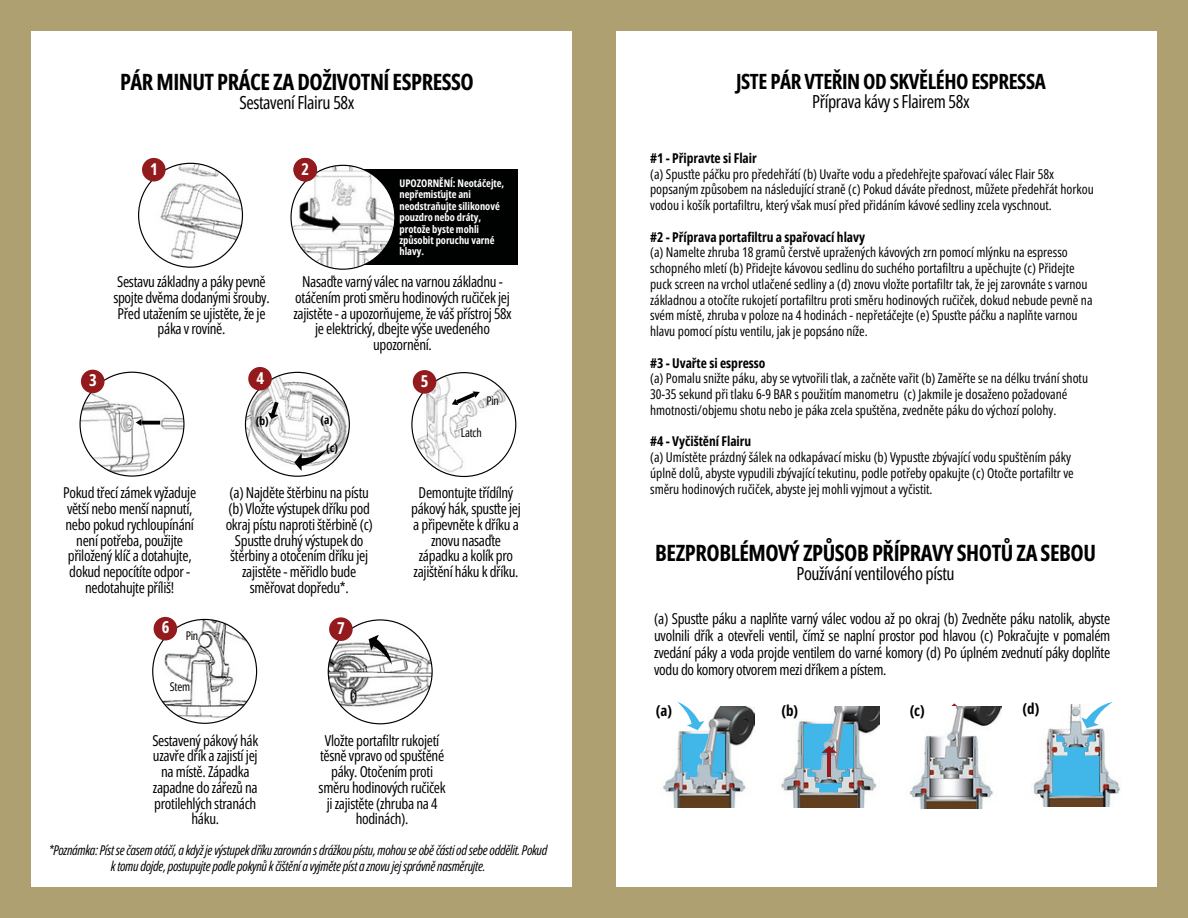
<style>
.page{position:relative;width:1188px;height:918px;background:#fff}
.page>*{position:absolute;margin:0;border:0;box-sizing:border-box;transform-origin:0 0}
.t1{font:700 22.5px "Open Sans Condensed";letter-spacing:-.02em;color:#000}
.t2{font:700 21px "Open Sans Condensed";letter-spacing:-.02em;color:#000}
.t3{font:18px "Open Sans Condensed";letter-spacing:-.02em;color:#000}
.t4{font:700 16.35px "Open Sans Condensed";color:#fff}
.t5{font:15px/15.8px "Open Sans Condensed";letter-spacing:-.02em;color:#000;text-align:center}
.t6{font:15px/16.8px "Open Sans Condensed";letter-spacing:-.02em;color:#000101;text-align:justify}
.t7{font:700 15px "Open Sans Condensed";color:#000101}
.t8{font:13.5px/15.8px "Open Sans Condensed";color:#000101}
.t9{font:italic 13.5px/15.8px "Open Sans Condensed";letter-spacing:-.02em;color:#000;text-align:center}
.t10{font:12px "Open Sans Condensed";letter-spacing:-.02em;color:#000}
.t11{font:700 11.55px "Open Sans Condensed";color:#000}
.t12{font:700 10.5px/11.4px "Open Sans Condensed";color:#fff}
.s1{font-weight:700}
</style>
<div class="page">
<div style="left:0;top:0;width:1188px;height:30px;background:#aea070"></div>
<div style="left:0;top:888px;width:1188px;height:30px;background:#aea070"></div>
<div style="left:1158px;top:0;width:30px;height:918px;background:#aea070"></div>
<div style="left:0;top:19px;width:30px;height:899px;background:#aea070"></div>
<div style="left:572px;top:0;width:44px;height:918px;background:#aea070"></div>
<svg style="left:329px;top:617px;width:24px;height:24px"></svg>
<svg style="left:951px;top:703px;width:11px;height:4px"></svg>
<img style="left:909px;top:707px;width:93px;height:101px">
<img style="left:663px;top:707px;width:91px;height:101px">
<img style="left:1033px;top:704px;width:88px;height:103px">
<img style="left:781px;top:707px;width:98px;height:101px">
<div style="left:364px;top:170px;width:153px;height:95px;background:#000101"></div>
<svg style="left:328px;top:619px;width:105px;height:105px"></svg>
<svg style="left:677px;top:702px;width:48px;height:77px"></svg>
<svg style="left:816px;top:783px;width:26px;height:9px"></svg>
<svg style="left:804px;top:724px;width:50px;height:53px;background:#65accf"></svg>
<svg style="left:1081px;top:702px;width:32px;height:26px"></svg>
<svg style="left:1049px;top:735px;width:54px;height:61px;background:#66b4d6"></svg>
<svg style="left:138px;top:163px;width:105px;height:105px"></svg>
<div style="left:142px;top:158px;width:24px;height:24px;background:#931b1d;border-radius:50%"></div>
<svg style="left:290px;top:165px;width:105px;height:105px"></svg>
<div style="left:293px;top:158px;width:24px;height:24px;background:#931b1d;border-radius:50%"></div>
<svg style="left:413px;top:370px;width:23px;height:24px"></svg>
<svg style="left:245px;top:372px;width:105px;height:105px"></svg>
<div style="left:248px;top:367px;width:24px;height:24px;background:#931b1d;border-radius:50%"></div>
<svg style="left:411px;top:372px;width:105px;height:105px"></svg>
<svg style="left:152px;top:619px;width:105px;height:105px"></svg>
<div style="left:154px;top:617px;width:23px;height:23px;background:#931b1d;border-radius:50%"></div>
<div style="left:81px;top:370px;width:24px;height:23px;background:#931b1d;border-radius:50%"></div>
<svg style="left:80px;top:372px;width:105px;height:105px"></svg>
<p class="t1" style="left:120px;top:66px;width:355px">PÁR MINUT PRÁCE ZA DOŽIVOTNÍ ESPRESSO</p>
<p class="t3" style="left:239px;top:90px;width:117px">Sestavení Flairu 58x</p>
<h6 class="t4" style="left:89px;top:369px;width:9px">3</h6>
<h6 class="t4" style="left:150px;top:157px;width:9px">1</h6>
<p class="t4" style="left:302px;top:157px;width:9px">2</p>
<h4 class="t12" style="left:399px;top:177px;width:106px">UPOZORNĚNÍ: Neotáčejte, nepřemisťujte ani neodstraňujte silikonové pouzdro nebo dráty, protože byste mohli způsobit poruchu varné hlavy.</h4>
<p class="t5" style="left:113px;top:273px;width:158px">Sestavu základny a páky pevně spojte dvěma dodanými šrouby.<br>Před utažením se ujistěte, že je páka v rovině.</p>
<p class="t5" style="left:293px;top:273px;width:220px">Nasaďte varný válec na varnou základnu - otáčením proti směru hodinových ručiček jej zajistěte - a upozorňujeme, že váš přístroj 58x je elektrický, dbejte výše uvedeného upozornění.</p>
<h4 class="t4" style="left:256px;top:366px;width:9px">4</h4>
<p class="t4" style="left:421px;top:369px;width:9px">5</p>
<p class="t10" style="left:486px;top:393px;width:14px">Pin</p>
<h3 class="t11" style="left:256px;top:412px;width:14px">(b)</h3>
<p class="t11" style="left:321px;top:412px;width:14px">(a)</p>
<h3 class="t11" style="left:326px;top:439px;width:13px">(c)</h3>
<h3 class="t10" style="left:461px;top:424px;width:22px">Latch</h3>
<p class="t5" style="left:63px;top:485px;width:135px">Pokud třecí zámek vyžaduje větší nebo menší napnutí, nebo pokud rychloupínání není potřeba, použijte přiložený klíč a dotahujte, dokud nepocítíte odpor - nedotahujte příliš!</p>
<h6 class="t4" style="left:162px;top:616px;width:9px">6</h6>
<h3 class="t10" style="left:186px;top:627px;width:14px">Pin</h3>
<p class="t10" style="left:170px;top:678px;width:22px">Stem</p>
<p class="t5" style="left:226px;top:485px;width:149px">(a) Najděte štěrbinu na pístu (b) Vložte výstupek dříku pod okraj pístu naproti štěrbině (c)<br>Spusťte druhý výstupek do štěrbiny a otočením dříku jej zajistěte - měřidlo bude směřovat dopředu*.</p>
<p class="t4" style="left:337px;top:617px;width:9px">7</p>
<h4 class="t5" style="left:411px;top:485px;width:111px">Demontujte třídílný pákový hák, spusťte jej a připevněte k dříku a znovu nasaďte západku a kolík pro zajištění háku k dříku.</h4>
<h4 class="t5" style="left:152px;top:732px;width:107px">Sestavený pákový hák uzavře dřík a zajistí jej na místě. Západka zapadne do zářezů na protilehlých stranách háku.</h4>
<p class="t5" style="left:319px;top:732px;width:129px">Vložte portafiltr rukojetí těsně vpravo od spuštěné páky. Otočením proti směru hodinových ručiček ji zajistěte (zhruba na 4 hodinách).</p>
<p class="t9" style="left:49px;top:842px;width:500px">*Poznámka:Pístsečasemotáčí, a kdyžjevýstupek dříku zarovnán s drážkou pístu,mohou se oběčásti od sebe oddělit.Pokud ktomu dojde, postupujte podle pokynů kčištění a vyjměte píst a znovu jejsprávně nasměrujte.</p>
<h2 class="t2" style="left:736px;top:67px;width:311px">JSTE PÁR VTEŘIN OD SKVĚLÉHO ESPRESSA</h2>
<h3 class="t3" style="left:812px;top:89px;width:159px">Příprava kávy s Flairem 58x</h3>
<h4 class="t8" style="left:650px;top:150px;width:445px"><span class="s1">#1 - Připravte si Flair<br></span>(a) Spusťte páčku pro předehřátí (b) Uvařte vodu a předehřejte spařovací válec Flair 58x popsaným způsobem na následující straně (c) Pokud dáváte přednost, můžete předehřát horkou vodou i košík portafiltru, který však musí před přidáním kávové sedliny zcela vyschnout.</h4>
<h5 class="t8" style="left:650px;top:228px;width:444px"><span class="s1">#2 - Příprava portafiltru a spařovací hlavy<br></span>(a) Namelte zhruba 18 gramů čerstvě upražených kávových zrn pomocí mlýnku na espresso schopného mletí (b) Přidejte kávovou sedlinu do suchého portafiltru a upěchujte (c) Přidejte puck screen na vrchol utlačené sedliny a (d) znovu vložte portafiltr tak, že jej zarovnáte s varnou základnou a otočíte rukojetí portafiltru proti směru hodinových ručiček, dokud nebude pevně na svém místě, zhruba v poloze na 4 hodinách - nepřetáčejte (e) Spusťte páčku a naplňte varnou hlavu pomocí pístu ventilu, jak je popsáno níže.</h5>
<h5 class="t8" style="left:650px;top:354px;width:439px"><span class="s1">#3 - Uvařte si espresso<br></span>(a) Pomalu snižte páku, aby se vytvořili tlak, a začněte vařit (b) Zaměřte se na délku trvání shotu 30-35 sekund při tlaku 6-9 BAR s použitím manometru (c) Jakmile je dosaženo požadované hmotnosti/objemu shotu nebo je páka zcela spuštěna, zvedněte páku do výchozí polohy.</h5>
<h5 class="t8" style="left:650px;top:433px;width:425px"><span class="s1">#4 - Vyčištění Flairu<br></span>(a) Umístěte prázdný šálek na odkapávací misku (b) Vypusťte zbývající vodu spuštěním páky úplně dolů, abyste vypudili zbývající tekutinu, podle potřeby opakujte (c) Otočte portafiltr ve směru hodinových ručiček, abyste jej mohli vyjmout a vyčistit.</h5>
<p class="t1" style="left:655px;top:537px;width:442px">BEZPROBLÉMOVÝ ZPŮSOB PŘÍPRAVY SHOTŮ ZA SEBOU</p>
<p class="t3" style="left:797px;top:561px;width:160px">Používání ventilového pístu</p>
<p class="t6" style="left:654px;top:610px;width:458px">(a) Spusťte páku a naplňte varný válec vodou až po okraj (b) Zvedněte páku natolik, abyste uvolnili dřík a otevřeli ventil, čímž se naplní prostor pod hlavou (c) Pokračujte v pomalém zvedání páky a voda projde ventilem do varné komory (d) Po úplném zvednutí páky doplňte vodu do komory otvorem mezi dříkem a pístem.</p>
<p class="t7" style="left:656px;top:700px;width:18px">(a)</p>
<h5 class="t7" style="left:782px;top:700px;width:18px">(b)</h5>
<h5 class="t7" style="left:910px;top:700px;width:17px">(c)</h5>
<h2 class="t7" style="left:1023px;top:698px;width:18px">(d)</h2>
</div>
